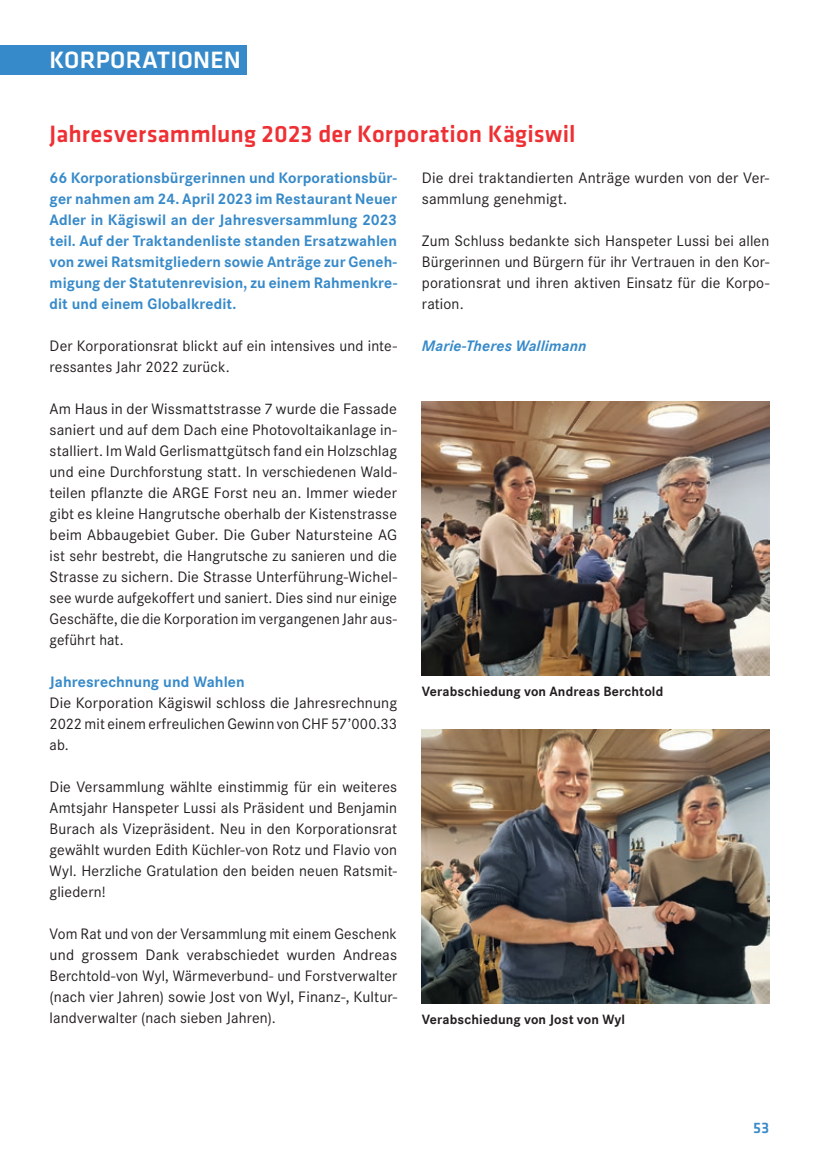
<style>
.page{position:relative;width:819px;height:1166px;background:#fff}
.page>*{position:absolute;margin:0;border:0;box-sizing:border-box;transform-origin:0 0}
.t1{font:500 24.5px "Klavika";letter-spacing:.005em;color:#ee3034}
.t2{font:500 24.5px "Klavika";letter-spacing:.01em;color:#fff}
.t3{font:15.75px/21px "Corporate S Pro";letter-spacing:.01em;color:#231f20;text-align:justify}
.t4{font:700 15.75px/21px "Corporate S Pro";letter-spacing:.005em;color:#378ac9;text-align:justify}
.t5{font:italic 700 15.75px "Corporate S Pro";letter-spacing:.005em;color:#378ac9}
.t6{font:500 15.75px "Klavika";color:#378ac9}
.t7{font:700 14px "Corporate S Pro";letter-spacing:.01em;color:#231f20}
</style>
<div class="page">
<div style="left:0;top:45px;width:247px;height:29px;background:#378ac9"></div>
<img style="left:422px;top:402px;width:347px;height:273px">
<img style="left:422px;top:730px;width:347px;height:273px">
<h1 class="t2" style="left:50px;top:43px;width:193px">KORPORATIONEN</h1>
<h1 class="t1" style="left:50px;top:118px;width:527px">Jahresversammlung 2023 der Korporation Kägiswil</h1>
<p class="t4" style="left:50px;top:166px;width:349px">66 Korporationsbürgerinnen und Korporationsbür&shy;ger nahmen am 24. April 2023 im Restaurant Neuer Adler in Kägiswil an der Jahresversammlung 2023 teil. Auf der Traktandenliste standen Ersatzwahlen von zwei Ratsmitgliedern sowie Anträge zur Geneh&shy;migung der Statutenrevision, zu einem Rahmenkre&shy;dit und einem Globalkredit.</p>
<p class="t3" style="left:50px;top:334px;width:349px">Der Korporationsrat blickt auf ein intensives und inte&shy;ressantes Jahr 2022 zurück.</p>
<p class="t3" style="left:50px;top:397px;width:349px">Am Haus in der Wissmattstrasse 7 wurde die Fassade saniert und auf dem Dach eine Photovoltaikanlage in&shy;stalliert. Im Wald Gerlismattgütsch fand ein Holzschlag und eine Durchforstung statt. In verschiedenen Wald&shy;teilen pflanzte die ARGE Forst neu an. Immer wieder gibt es kleine Hangrutsche oberhalb der Kistenstrasse beim Abbaugebiet Guber. Die Guber Natursteine AG ist sehr bestrebt, die Hangrutsche zu sanieren und die Strasse zu sichern. Die Strasse Unterführung-Wichel&shy;see wurde aufgekoffert und saniert. Dies sind nur einige Geschäfte, die die Korporation im vergangenen Jahr aus&shy;geführt hat.</p>
<p class="t4" style="left:50px;top:670px;width:197px">Jahresrechnung und Wahlen</p>
<p class="t3" style="left:50px;top:691px;width:349px">Die Korporation Kägiswil schloss die Jahresrechnung 2022 mit einem erfreulichen Gewinn von CHF 57’000.33 ab.</p>
<p class="t3" style="left:50px;top:775px;width:349px">Die Versammlung wählte einstimmig für ein weiteres Amtsjahr Hanspeter Lussi als Präsident und Benjamin Burach als Vizepräsident. Neu in den Korporationsrat gewählt wurden Edith Küchler-von Rotz und Flavio von Wyl. Herzliche Gratulation den beiden neuen Ratsmit&shy;gliedern!</p>
<p class="t3" style="left:50px;top:922px;width:349px">Vom Rat und von der Versammlung mit einem Geschenk und grossem Dank verabschiedet wurden Andreas Berchtold-von Wyl, Wärmeverbund- und Forstverwalter (nach vier Jahren) sowie Jost von Wyl, Finanz-, Kultur&shy;landverwalter (nach sieben Jahren).</p>
<p class="t3" style="left:422px;top:166px;width:349px">Die drei traktandierten Anträge wurden von der Ver&shy;sammlung genehmigt.</p>
<p class="t3" style="left:422px;top:229px;width:349px">Zum Schluss bedankte sich Hanspeter Lussi bei allen Bürgerinnen und Bürgern für ihr Vertrauen in den Kor&shy;porationsrat und ihren aktiven Einsatz für die Korpo&shy;ration.</p>
<p class="t5" style="left:422px;top:334px;width:166px">Marie-Theres Wallimann</p>
<p class="t7" style="left:422px;top:680px;width:243px">Verabschiedung von Andreas Berchtold</p>
<p class="t7" style="left:422px;top:1008px;width:205px">Verabschiedung von Jost von Wyl</p>
<p class="t6" style="left:753px;top:1117px;width:18px">53</p>
</div>
